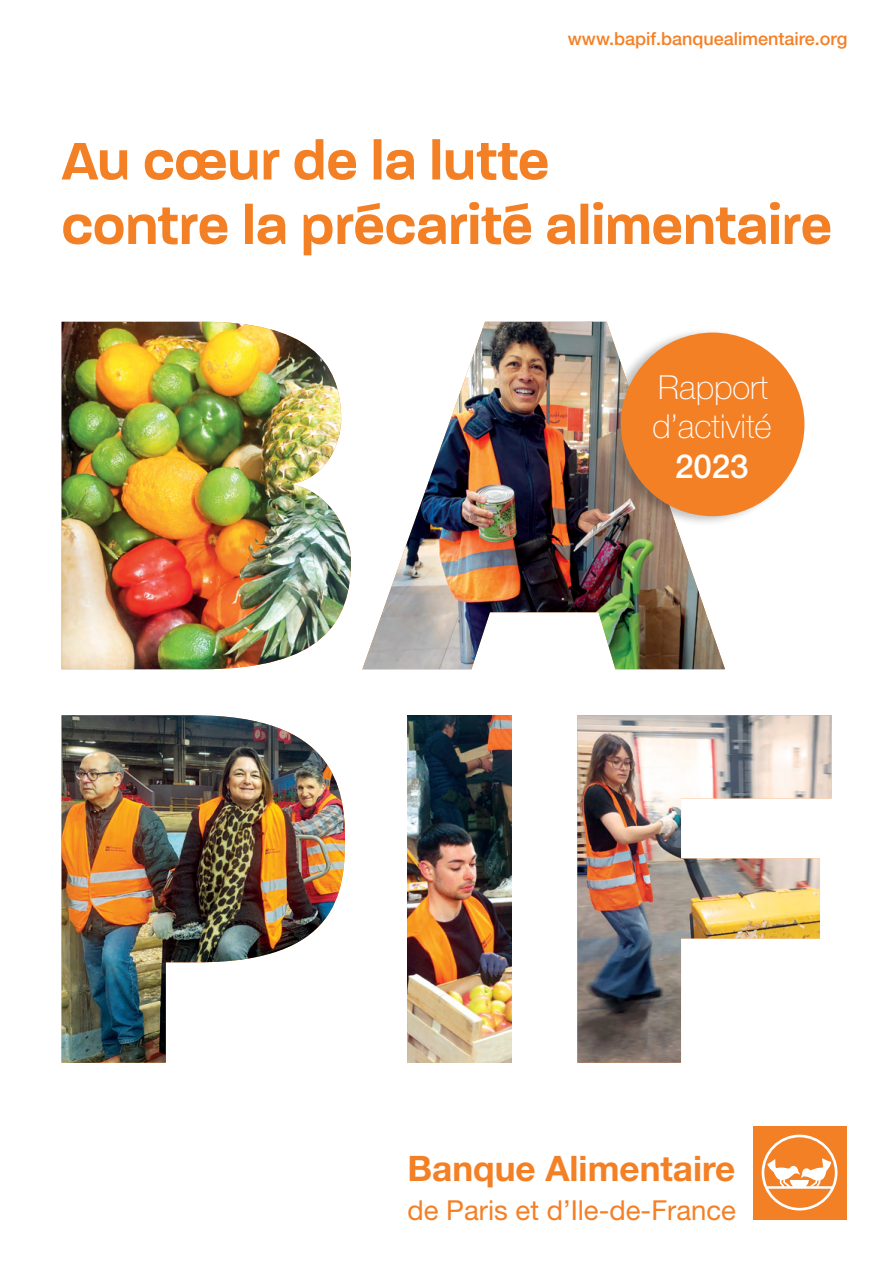
<style>
.page{position:relative;width:893px;height:1263px;background:#fff}
.page>*{position:absolute;margin:0;border:0;box-sizing:border-box;transform-origin:0 0}
.t1{font:700 35.1px "Helvetica Neue LT Pro";color:#f48026}
.t2{font:100 33.15px/39.3px "Helvetica Neue LT Pro";color:#fff}
.t3{font:500 33.15px "Helvetica Neue LT Pro";color:#fff}
.t4{font:27.6px "Helvetica Neue LT Pro";color:#f48026}
.t5{font:500 18px "Helvetica Neue LT Pro";color:#f48026}
</style>
<div class="page">
<img style="left:577px;top:715px;width:254px;height:348px">
<img style="left:362px;top:322px;width:363px;height:347px">
<img style="left:62px;top:322px;width:289px;height:347px">
<img style="left:62px;top:715px;width:283px;height:348px">
<img style="left:407px;top:715px;width:105px;height:348px">
<svg style="left:63px;top:202px;width:768px;height:53px"></svg>
<svg style="left:62px;top:139px;width:486px;height:41px"></svg>
<div style="left:604px;top:327px;width:200px;height:200px;background:#000;opacity:.25"></div>
<div style="left:621px;top:333px;width:183px;height:183px;background:#f48026;border-radius:50%"></div>
<div style="left:753px;top:1125px;width:93px;height:94px;background:#f48026"></div>
<svg style="left:762px;top:1135px;width:75px;height:75px"></svg>
<p class="t5" style="left:568px;top:28px;width:281px">www.bapif.banquealimentaire.org</p>
<h2 class="t2" style="left:653px;top:367px;width:121px">Rapport d’activité</h2>
<h2 class="t3" style="left:675px;top:446px;width:75px">2023</h2>
<h1 class="t1" style="left:407px;top:1147px;width:329px">Banque Alimentaire</h1>
<h3 class="t4" style="left:407px;top:1193px;width:330px">de Paris et d’Ile-de-France</h3>
</div>
